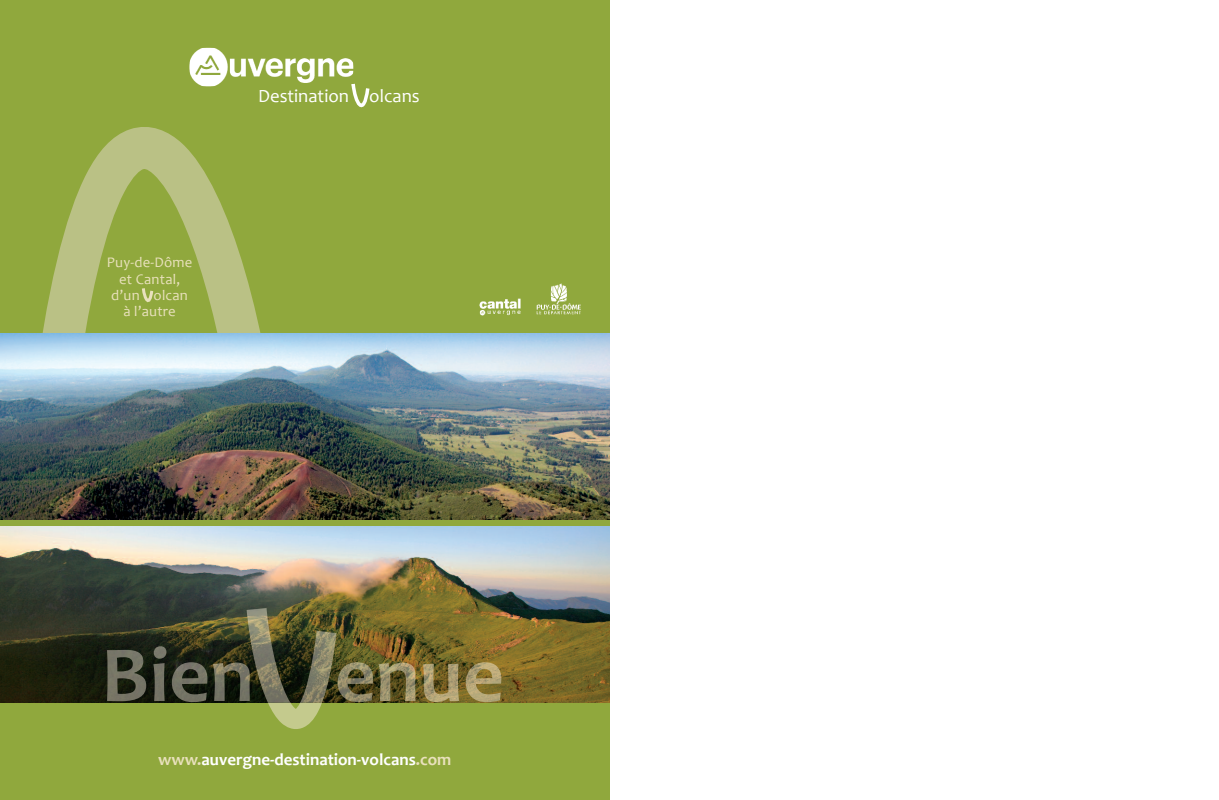
<style>
.page{position:relative;width:1219px;height:800px;background:#fff}
.page>*{position:absolute;margin:0;border:0;box-sizing:border-box;transform-origin:0 0}
.t1{font:18.7px "Candara";color:#fff}
.t2{font:700 17px "Candara";color:#fff}
.t3{font:14.7px/16.2px "Candara";letter-spacing:.015em;color:#e9e1bd;text-align:center}
.s1{color:#e9e1bd}
</style>
<div class="page">
<div style="left:0;top:0;width:609px;height:799px;background:#90a83d"></div>
<svg style="left:42px;top:127px;width:219px;height:206px"></svg>
<svg style="left:140px;top:285px;width:15px;height:23px"></svg>
<img style="left:0;top:333px;width:609px;height:186px">
<img style="left:0;top:527px;width:609px;height:175px">
<img style="left:107px;top:646px;width:140px;height:56px">
<img style="left:338px;top:662px;width:163px;height:40px">
<svg style="left:268px;top:702px;width:54px;height:27px"></svg>
<img style="left:300px;top:630px;width:37px;height:72px">
<img style="left:247px;top:608px;width:43px;height:94px">
<img style="left:189px;top:48px;width:164px;height:38px">
<svg style="left:349px;top:80px;width:21px;height:28px"></svg>
<img style="left:536px;top:283px;width:45px;height:32px">
<img style="left:479px;top:298px;width:42px;height:17px">
<p class="t3" style="left:107px;top:254px;width:87px">Puy-de-Dôme et Cantal, d’un olcan à l’autre</p>
<p class="t1" style="left:258px;top:84px;width:163px">Destination olcans</p>
<p class="t2" style="left:158px;top:748px;width:295px"><span class="s1">www.</span>auvergne-destination-volcans<span class="s1">.com</span></p>
</div>
